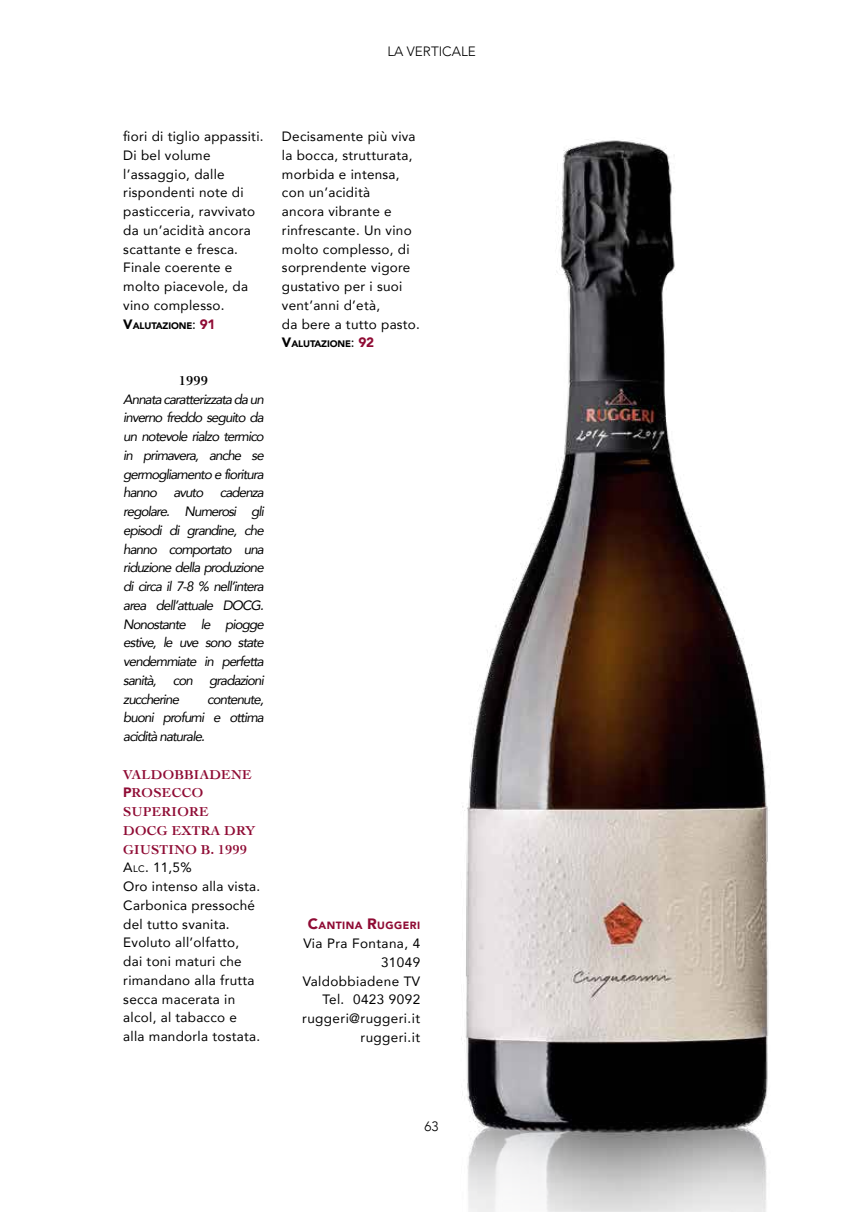
<style>
.page{position:relative;width:842px;height:1212px;background:#fff}
.page>*{position:absolute;margin:0;border:0;box-sizing:border-box;transform-origin:0 0}
.t1{font:13.5px/18.8px "Avenir";letter-spacing:.02em;color:#000}
.t2{font:italic 13.5px/18.8px "Avenir";letter-spacing:-.07em;color:#000;text-align:justify}
.t3{font:700 13.5px/18.8px "Cochin";letter-spacing:.02em;color:#8f0b34}
.t4{font:300 13.5px "Avenir";color:#000}
.t5{font:700 13.5px "Cochin";color:#000}
.t6{font:900 10.5px "Avenir";letter-spacing:.045em;color:#8f0b34}
.t7{font:900 9.45px "Avenir";letter-spacing:-.015em;color:#000}
.s1{font-size:13.5px}
.s2{font-weight:400;font-size:13.5px}
.s3{font-size:13.5px;color:#8f0b34}
.s4{font-family:"Avenir";font-weight:900}
.s5{font-style:inherit}
.s6{font-size:9.45px}
.s7{font-size:15px}
</style>
<div class="page">
<img style="left:461px;top:139px;width:308px;height:1073px">
<p class="t4" style="left:387px;top:43px;width:90px">LA VERTICALE</p>
<p class="t1" style="left:123px;top:127px;width:142px">fiori di tiglio appassiti.<br>Di bel volume l’assaggio, dalle rispondenti note di pasticceria, ravvivato da un’acidità ancora scattante e fresca.<br>Finale coerente e molto piacevole, da vino complesso.</p>
<p class="t7" style="left:123px;top:317px;width:94px"><span class="s1">V</span>ALUTAZIONE<span class="s2">:</span> <span class="s3">91</span></p>
<p class="t5" style="left:179px;top:371px;width:30px">1999</p>
<p class="t2" style="left:123px;top:389px;width:142px">Annata caratterizzata da un inverno freddo seguito da un notevole rialzo termico in primavera, anche se germogliamento e fioritura hanno avuto cadenza regolare. Numerosi gli episodi di grandine, che hanno comportato una riduzione della produzione di circa il 7-8 % nell’intera area dell’attuale DOCG.<br>Nonostante le piogge estive, le uve sono state vendemmiate in perfetta sanità, con gradazioni zuccherine</p>
<p class="t2" style="left:123px;top:689px;width:142px;text-indent:84px">contenute, buoni profumi e ottima acidità naturale.</p>
<p class="t3" style="left:123px;top:764px;width:133px">VALDOBBIADENE<br><span class="s4">P</span>ROSECCO<br>SUPERIORE<br>DOCG EXTRA DRY<br>GIUSTINO B. 1999</p>
<p class="t1" style="left:123px;top:858px;width:138px"><span class="s5">A</span><span class="s6">lc</span>. 11,5%<br>Oro intenso alla vista.<br>Carbonica pressoché del tutto svanita.<br>Evoluto all’olfatto, dai toni maturi che rimandano alla frutta secca macerata in alcol, al tabacco e alla mandorla tostata.</p>
<p class="t1" style="left:282px;top:127px;width:140px">Decisamente più viva la bocca, strutturata, morbida e intensa, con un’acidità<br>ancora vibrante e rinfrescante. Un vino molto complesso, di sorprendente vigore gustativo per i suoi vent’anni d’età,<br>da bere a tutto pasto.</p>
<p class="t7" style="left:282px;top:336px;width:94px"><span class="s1">V</span>ALUTAZIONE<span class="s2">:</span> <span class="s3">92</span></p>
<p class="t6" style="left:308px;top:917px;width:114px"><span class="s7">C</span>ANTINA <span class="s7">R</span>UGGERI</p>
<p class="t1" style="left:302px;top:933px;width:119px;text-align:right">Via Pra Fontana, 4<br>31049<br>Valdobbiadene TV<br>Tel. 0423 9092 ruggeri@ruggeri.it ruggeri.it</p>
<p class="t4" style="left:425px;top:1118px;width:16px">63</p>
</div>
